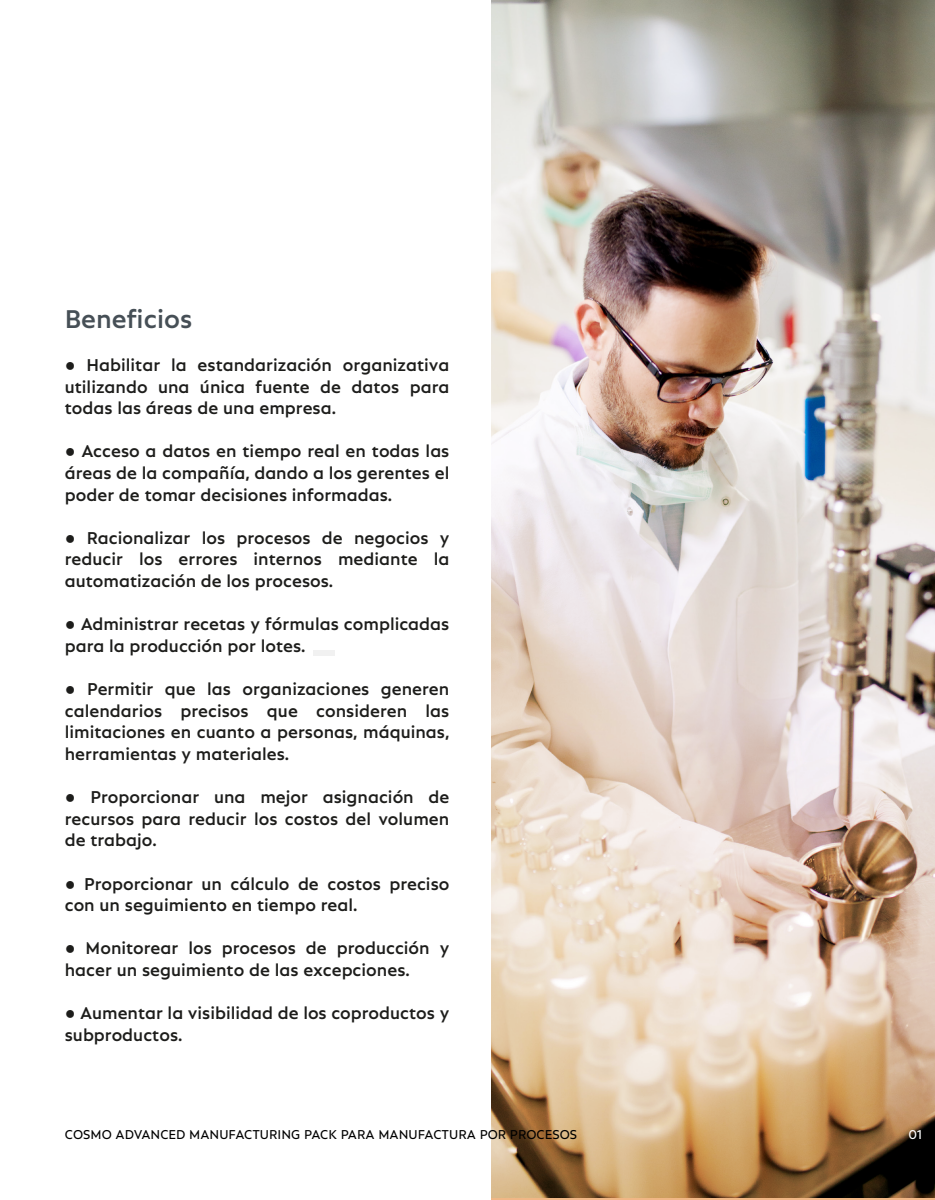
<style>
.page{position:relative;width:935px;height:1200px;background:#fff}
.page>*{position:absolute;margin:0;border:0;box-sizing:border-box;transform-origin:0 0}
.t1{font:500 27px "Neptune";color:#464f56}
.t2{font:500 18px/21.6px "Neptune";color:#1d1d1b;text-align:justify}
.t3{font:13.5px "Neptune";color:#000}
.t4{font:13.5px "Neptune";color:#fff}
.s1{font-family:"Segoe UI";font-weight:300}
</style>
<div class="page">
<div style="left:313px;top:650px;width:21px;height:5px;background:#f1f1f1"></div>
<img style="left:491px;top:0;width:444px;height:1200px">
<h1 class="t1" style="left:65px;top:303px;width:129px">Beneficios</h1>
<p class="t2" style="left:65px;top:354px;width:386px"><span class="s1">●</span> Habilitar la estandarización organizativa utilizando una única fuente de datos para todas las áreas de una empresa.</p>
<p class="t2" style="left:65px;top:440px;width:386px"><span class="s1">●</span> Acceso a datos en tiempo real en todas las áreas de la compañía, dando a los gerentes el poder de tomar decisiones informadas.</p>
<p class="t2" style="left:65px;top:527px;width:386px"><span class="s1">●</span> Racionalizar los procesos de negocios y reducir los errores internos mediante la automatización de los procesos.</p>
<p class="t2" style="left:65px;top:613px;width:386px"><span class="s1">●</span> Administrar recetas y fórmulas complicadas para la producción por lotes.</p>
<p class="t2" style="left:65px;top:678px;width:386px"><span class="s1">●</span> Permitir que las organizaciones generen calendarios precisos que consideren las limitaciones en cuanto a personas, máquinas, herramientas y materiales.</p>
<p class="t2" style="left:65px;top:786px;width:386px"><span class="s1">●</span> Proporcionar una mejor asignación de recursos para reducir los costos del volumen de trabajo.</p>
<p class="t2" style="left:65px;top:872px;width:386px"><span class="s1">●</span> Proporcionar un cálculo de costos preciso con un seguimiento en tiempo real.</p>
<p class="t2" style="left:65px;top:937px;width:386px"><span class="s1">●</span> Monitorear los procesos de producción y hacer un seguimiento de las excepciones.</p>
<p class="t2" style="left:65px;top:1002px;width:386px"><span class="s1">●</span> Aumentar la visibilidad de los coproductos y subproductos.</p>
<p class="t3" style="left:65px;top:1126px;width:513px">COSMO ADVANCED MANUFACTURING PACK PARA MANUFACTURA POR PROCESOS</p>
<p class="t4" style="left:908px;top:1126px;width:15px">01</p>
</div>
